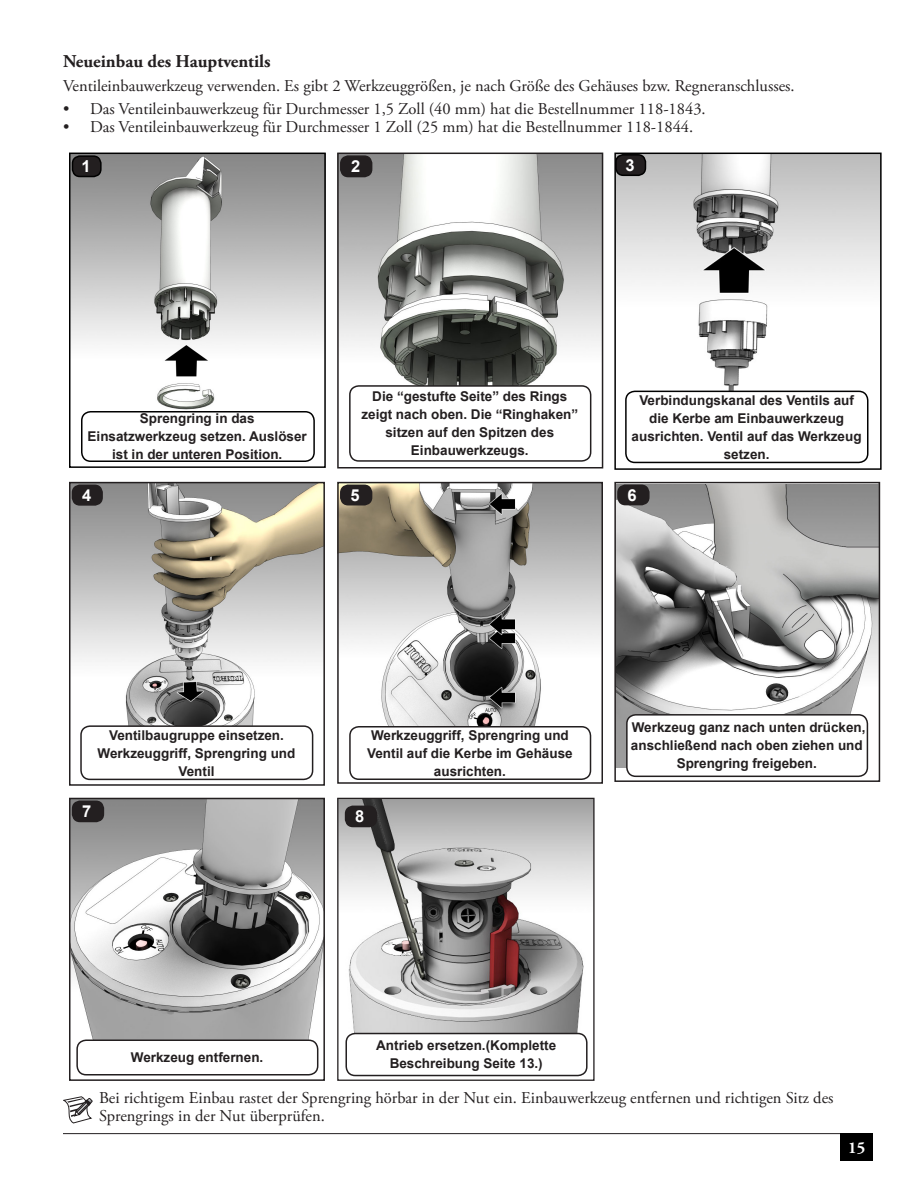
<style>
.page{position:relative;width:918px;height:1188px;background:#fff}
.page>*{position:absolute;margin:0;border:0;box-sizing:border-box;transform-origin:0 0}
.Section_Header{font:700 18px "Adobe Garamond Pro";color:#231f20}
.t1{font:16.5px/18px "Adobe Garamond Pro";color:#231f20}
.t2{font:700 16.5px "Arial";color:#fff}
.t3{font:700 16.5px "Adobe Garamond Pro";color:#fff}
.t4{font:700 13.5px/18px "Arial";color:#231f20;text-align:center}
</style>
<div class="page">
<hr style="left:63px;top:1133px;width:810px;height:1px;background:#231f20">
<div style="left:840px;top:1133px;width:33px;height:28px;background:#000"></div>
<img style="left:72px;top:156px;width:251px;height:261px">
<div style="left:69px;top:153px;width:257px;height:315px;border:2px solid #000"></div>
<div style="left:72px;top:156px;width:29px;height:21px;background:#231f20;border-radius:8px"></div>
<div style="left:72px;top:155px;width:30px;height:22px;border:2px solid #000;border-radius:8px"></div>
<div style="left:82px;top:412px;width:232px;height:49px;background:#fff;border-radius:9px"></div>
<div style="left:81px;top:411px;width:234px;height:51px;border:2px solid #000;border-radius:9px"></div>
<img style="left:340px;top:156px;width:260px;height:294px">
<div style="left:337px;top:153px;width:266px;height:316px;border:2px solid #231f20"></div>
<div style="left:341px;top:156px;width:31px;height:21px;background:#231f20;border-radius:8px"></div>
<div style="left:340px;top:155px;width:32px;height:22px;border:2px solid #231f20;border-radius:8px"></div>
<div style="left:350px;top:386px;width:241px;height:75px;background:#fff;border-radius:9px"></div>
<div style="left:349px;top:385px;width:242px;height:77px;border:2px solid #231f20;border-radius:9px"></div>
<img style="left:617px;top:156px;width:262px;height:269px">
<div style="left:614px;top:153px;width:268px;height:317px;border:2px solid #000"></div>
<div style="left:616px;top:155px;width:29px;height:20px;background:#231f20;border-radius:8px"></div>
<div style="left:615px;top:154px;width:31px;height:22px;border:2px solid #000;border-radius:8px"></div>
<div style="left:626px;top:391px;width:242px;height:71px;background:#fff;border-radius:9px"></div>
<div style="left:625px;top:391px;width:243px;height:72px;border:2px solid #000;border-radius:9px"></div>
<img style="left:72px;top:485px;width:250px;height:272px">
<div style="left:69px;top:482px;width:256px;height:304px;border:2px solid #231f20"></div>
<div style="left:72px;top:485px;width:30px;height:20px;background:#231f20;border-radius:8px"></div>
<div style="left:72px;top:485px;width:31px;height:21px;border:2px solid #231f20;border-radius:8px"></div>
<div style="left:81px;top:726px;width:232px;height:53px;background:#fff;border-radius:9px"></div>
<div style="left:80px;top:725px;width:233px;height:55px;border:2px solid #231f20;border-radius:9px"></div>
<img style="left:340px;top:485px;width:260px;height:250px">
<div style="left:337px;top:482px;width:266px;height:302px;border:2px solid #231f20"></div>
<div style="left:341px;top:485px;width:31px;height:20px;background:#231f20;border-radius:8px"></div>
<div style="left:340px;top:485px;width:32px;height:20px;border:2px solid #231f20;border-radius:8px"></div>
<div style="left:350px;top:727px;width:241px;height:52px;background:#fff;border-radius:9px"></div>
<div style="left:349px;top:726px;width:242px;height:54px;border:2px solid #231f20;border-radius:9px"></div>
<img style="left:617px;top:485px;width:260px;height:282px">
<div style="left:614px;top:482px;width:266px;height:300px;border:2px solid #231f20"></div>
<div style="left:618px;top:485px;width:31px;height:20px;background:#231f20;border-radius:8px"></div>
<div style="left:617px;top:485px;width:33px;height:20px;border:2px solid #231f20;border-radius:8px"></div>
<div style="left:627px;top:715px;width:240px;height:61px;background:#fff;border-radius:9px"></div>
<div style="left:626px;top:714px;width:242px;height:63px;border:2px solid #231f20;border-radius:9px"></div>
<img style="left:72px;top:801px;width:250px;height:266px">
<div style="left:69px;top:798px;width:256px;height:283px;border:2px solid #231f20"></div>
<div style="left:73px;top:801px;width:30px;height:20px;background:#231f20;border-radius:8px"></div>
<div style="left:72px;top:801px;width:32px;height:21px;border:2px solid #231f20;border-radius:8px"></div>
<div style="left:77px;top:1040px;width:241px;height:35px;background:#fff;border-radius:9px"></div>
<div style="left:76px;top:1040px;width:242px;height:36px;border:2px solid #231f20;border-radius:9px"></div>
<img style="left:339px;top:800px;width:254px;height:237px">
<div style="left:337px;top:798px;width:258px;height:283px;border:1px solid #231f20"></div>
<div style="left:346px;top:1034px;width:241px;height:42px;background:#fff;border-radius:9px"></div>
<div style="left:345px;top:1033px;width:243px;height:43px;border:2px solid #231f20;border-radius:9px"></div>
<div style="left:346px;top:806px;width:30px;height:21px;background:#231f20;border-radius:8px"></div>
<div style="left:345px;top:806px;width:32px;height:21px;border:2px solid #231f20;border-radius:8px"></div>
<svg style="left:63px;top:1096px;width:30px;height:27px"></svg>
<p class="Section_Header" style="left:63px;top:51px;width:209px">Neueinbau des Hauptventils</p>
<p class="t1" style="left:63px;top:77px;width:733px">Ventileinbauwerkzeug verwenden. Es gibt 2 Werkzeuggrößen, je nach Größe des Gehäuses bzw. Regneranschlusses.</p>
<p class="t1" style="left:63px;top:100px;width:644px">• Das Ventileinbauwerkzeug für Durchmesser 1,5 Zoll (40 mm) hat die Bestellnummer 118-1843.</p>
<p class="t1" style="left:63px;top:118px;width:632px">• Das Ventileinbauwerkzeug für Durchmesser 1 Zoll (25 mm) hat die Bestellnummer 118-1844.</p>
<p class="t2" style="left:81px;top:156px;width:11px">1</p>
<p class="t2" style="left:626px;top:154px;width:11px">3</p>
<p class="t2" style="left:351px;top:156px;width:11px">2</p>
<p class="t4" style="left:88px;top:410px;width:221px">Sprengring in das<br>Einsatzwerkzeug setzen. Auslöser ist in der unteren Position.</p>
<p class="t2" style="left:82px;top:484px;width:11px">4</p>
<p class="t4" style="left:361px;top:388px;width:218px">Die “gestufte Seite” des Rings zeigt nach oben. Die “Ringhaken” sitzen auf den Spitzen des<br>Einbauwerkzeugs.</p>
<p class="t2" style="left:350px;top:484px;width:11px">5</p>
<p class="t4" style="left:632px;top:391px;width:232px">Verbindungskanal des Ventils auf die Kerbe am Einbauwerkzeug ausrichten. Ventil auf das Werkzeug setzen.</p>
<p class="t2" style="left:628px;top:484px;width:11px">6</p>
<p class="t4" style="left:98px;top:726px;width:199px">Ventilbaugruppe einsetzen.<br>Werkzeuggriff, Sprengring und<br>Ventil</p>
<p class="t2" style="left:82px;top:801px;width:11px">7</p>
<p class="t4" style="left:367px;top:727px;width:207px">Werkzeuggriff, Sprengring und<br>Ventil auf die Kerbe im Gehäuse ausrichten.</p>
<p class="t2" style="left:355px;top:806px;width:11px">8</p>
<p class="t4" style="left:631px;top:719px;width:236px">Werkzeug ganz nach unten drücken, anschließend nach oben ziehen und<br>Sprengring freigeben.</p>
<p class="t4" style="left:131px;top:1049px;width:134px">Werkzeug entfernen.</p>
<p class="t4" style="left:376px;top:1037px;width:182px">Antrieb ersetzen.(Komplette<br>Beschreibung Seite 13.)</p>
<p class="t1" style="left:99px;top:1090px;width:736px">Bei richtigem Einbau rastet der Sprengring hörbar in der Nut ein. Einbauwerkzeug entfernen und richtigen Sitz des<br>Sprengrings in der Nut überprüfen.</p>
<p class="t3" style="left:848px;top:1138px;width:19px">15</p>
</div>
